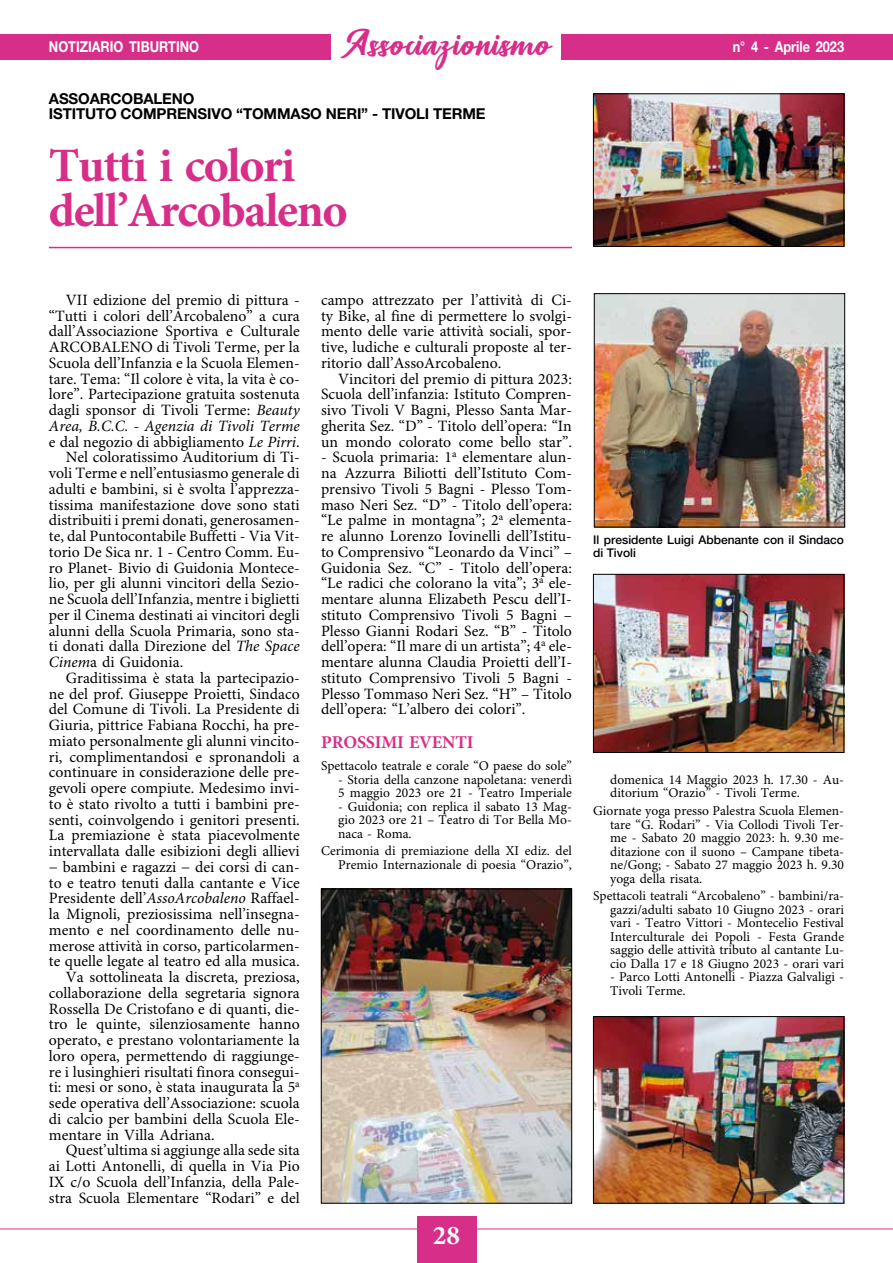
<style>
.page{position:relative;width:893px;height:1263px;background:#fff}
.page>*{position:absolute;margin:0;border:0;box-sizing:border-box;transform-origin:0 0}
.t1{font:700 48px/45px "Minion Pro";letter-spacing:-.03em;color:#d72e89}
.t2{font:36px "Richardine";letter-spacing:.01em;color:#d72e89}
.t3{font:700 27px "Minion Pro";color:#fff}
.t4{font:700 18px "Minion Pro";letter-spacing:-.01em;color:#d72e89}
.t5{font:15.75px/15.8px "Minion Pro";color:#000;text-align:justify}
.t6{font:italic 15.75px "Minion Pro";color:#000}
.t7{font:700 15px/15px "Helvetica Neue LT Std";letter-spacing:-.01em;color:#000}
.t8{font:700 15px "Helvetica Neue LT Std";color:#fff;scale:.85 1}
.t9{font:13.5px/13.5px "Minion Pro";color:#000}
.t10{font:500 12px/13.5px "Helvetica Neue LT Std";color:#000}
.s1{font-style:italic}
</style>
<div class="page">
<hr style="left:0;top:1228px;width:893px;height:1px;background:#d72e89">
<div style="left:0;top:34px;width:893px;height:26px;background:#d72e89"></div>
<div style="left:417px;top:1216px;width:59px;height:47px;background:#d72e89"></div>
<div style="left:332px;top:0;width:229px;height:68px;background:#fff"></div>
<img style="left:323px;top:891px;width:247px;height:310px">
<div style="left:321px;top:889px;width:251px;height:314px;border:1px solid #000"></div>
<img style="left:595px;top:96px;width:247px;height:149px">
<div style="left:593px;top:94px;width:251px;height:153px;border:1px solid #000"></div>
<img style="left:595px;top:576px;width:247px;height:175px">
<div style="left:593px;top:574px;width:251px;height:179px;border:1px solid #000"></div>
<img style="left:595px;top:1018px;width:247px;height:183px">
<div style="left:593px;top:1016px;width:251px;height:187px;border:1px solid #000"></div>
<hr style="left:49px;top:247px;width:523px;height:1px;background:#d72e89">
<img style="left:596px;top:295px;width:247px;height:230px">
<div style="left:594px;top:293px;width:251px;height:234px;border:1px solid #000"></div>
<h2 class="t2" style="left:341px;top:22px;width:213px">Associazionismo</h2>
<p class="t8" style="left:49px;top:38px;width:178px">NOTIZIARIO TIBURTINO</p>
<p class="t8" style="left:733px;top:38px;width:133px">n° 4 - Aprile 2023</p>
<p class="t7" style="left:49px;top:91px;width:438px">ASSOARCOBALENO<br>ISTITUTO COMPRENSIVO “TOMMASO NERI” - TIVOLI TERME</p>
<h1 class="t1" style="left:49px;top:145px;width:300px">Tutti i colori dell’Arcobaleno</h1>
<p class="t5" style="left:66px;top:293px;width:234px">VII edizione del premio di pittura -</p>
<p class="t5" style="left:49px;top:308px;width:252px">“Tutti i colori dell’Arcobaleno” a cura</p>
<p class="t5" style="left:49px;top:324px;width:252px">dall’Associazione Sportiva e Culturale</p>
<p class="t5" style="left:49px;top:340px;width:252px">ARCOBALENO di Tivoli Terme, per la</p>
<p class="t5" style="left:49px;top:356px;width:252px">Scuola dell’Infanzia e la Scuola Elemen-</p>
<p class="t5" style="left:49px;top:371px;width:252px">tare. Tema: “Il colore è vita, la vita è co-</p>
<p class="t5" style="left:49px;top:387px;width:252px">lore”. Partecipazione gratuita sostenuta</p>
<p class="t5" style="left:49px;top:403px;width:252px">dagli sponsor di Tivoli Terme: <span class="s1">Beauty</span></p>
<p class="t6" style="left:49px;top:416px;width:252px">Area, B.C.C. - Agenzia di Tivoli Terme</p>
<p class="t5" style="left:49px;top:434px;width:252px">e dal negozio di abbigliamento <span class="s1">Le Pirri</span>.</p>
<p class="t5" style="left:66px;top:450px;width:235px">Nel coloratissimo Auditorium di Ti-</p>
<p class="t5" style="left:49px;top:466px;width:252px">voli Terme e nell’entusiasmo generale di</p>
<p class="t5" style="left:49px;top:482px;width:252px">adulti e bambini, si è svolta l’apprezza-</p>
<p class="t5" style="left:49px;top:497px;width:252px">tissima manifestazione dove sono stati</p>
<p class="t5" style="left:49px;top:513px;width:252px">distribuiti i premi donati, generosamen-</p>
<p class="t5" style="left:49px;top:529px;width:252px">te, dal Puntocontabile Buffetti - Via Vit-</p>
<p class="t5" style="left:49px;top:545px;width:252px">torio De Sica nr. 1 - Centro Comm. Eu-</p>
<p class="t5" style="left:49px;top:560px;width:252px">ro Planet- Bivio di Guidonia Montece-</p>
<p class="t5" style="left:49px;top:576px;width:252px">lio, per gli alunni vincitori della Sezio-</p>
<p class="t5" style="left:49px;top:592px;width:252px">ne Scuola dell’Infanzia, mentre i biglietti</p>
<p class="t5" style="left:49px;top:608px;width:252px">per il Cinema destinati ai vincitori degli</p>
<p class="t5" style="left:49px;top:623px;width:252px">alunni della Scuola Primaria, sono sta-</p>
<p class="t5" style="left:49px;top:639px;width:252px">ti donati dalla Direzione del <span class="s1">The Space</span></p>
<p class="t5" style="left:49px;top:655px;width:136px"><span class="s1">Cinem</span>a di Guidonia.</p>
<p class="t5" style="left:66px;top:671px;width:235px">Graditissima è stata la partecipazio-</p>
<p class="t5" style="left:49px;top:686px;width:252px">ne del prof. Giuseppe Proietti, Sindaco</p>
<p class="t5" style="left:49px;top:702px;width:252px">del Comune di Tivoli. La Presidente di</p>
<p class="t5" style="left:49px;top:718px;width:252px">Giuria, pittrice Fabiana Rocchi, ha pre-</p>
<p class="t5" style="left:49px;top:734px;width:252px">miato personalmente gli alunni vincito-</p>
<p class="t5" style="left:49px;top:749px;width:252px">ri, complimentandosi e spronandoli a</p>
<p class="t5" style="left:49px;top:765px;width:252px">continuare in considerazione delle pre-</p>
<p class="t5" style="left:49px;top:781px;width:252px">gevoli opere compiute. Medesimo invi-</p>
<p class="t5" style="left:49px;top:797px;width:252px">to è stato rivolto a tutti i bambini pre-</p>
<p class="t5" style="left:49px;top:812px;width:252px">senti, coinvolgendo i genitori presenti.</p>
<p class="t5" style="left:49px;top:828px;width:252px">La premiazione è stata piacevolmente</p>
<p class="t5" style="left:49px;top:844px;width:252px">intervallata dalle esibizioni degli allievi</p>
<p class="t5" style="left:49px;top:860px;width:252px">− bambini e ragazzi − dei corsi di can-</p>
<p class="t5" style="left:49px;top:875px;width:252px">to e teatro tenuti dalla cantante e Vice</p>
<p class="t5" style="left:49px;top:891px;width:252px">Presidente dell’<span class="s1">AssoArcobaleno</span> Raffael-</p>
<p class="t5" style="left:49px;top:907px;width:252px">la Mignoli, preziosissima nell’insegna-</p>
<p class="t5" style="left:49px;top:923px;width:252px">mento e nel coordinamento delle nu-</p>
<p class="t5" style="left:49px;top:938px;width:252px">merose attività in corso, particolarmen-</p>
<p class="t5" style="left:49px;top:954px;width:252px">te quelle legate al teatro ed alla musica.</p>
<p class="t5" style="left:66px;top:970px;width:235px">Va sottolineata la discreta, preziosa,</p>
<p class="t5" style="left:49px;top:986px;width:252px">collaborazione della segretaria signora</p>
<p class="t5" style="left:49px;top:1001px;width:252px">Rossella De Cristofano e di quanti, die-</p>
<p class="t5" style="left:49px;top:1017px;width:252px">tro le quinte, silenziosamente hanno</p>
<p class="t5" style="left:49px;top:1033px;width:252px">operato, e prestano volontariamente la</p>
<p class="t5" style="left:49px;top:1049px;width:252px">loro opera, permettendo di raggiunge-</p>
<p class="t5" style="left:49px;top:1064px;width:252px">re i lusinghieri risultati finora consegui-</p>
<p class="t5" style="left:49px;top:1080px;width:252px">ti: mesi or sono, è stata inaugurata la 5<sup>a</sup></p>
<p class="t5" style="left:49px;top:1096px;width:252px">sede operativa dell’Associazione: scuola</p>
<p class="t5" style="left:49px;top:1112px;width:252px">di calcio per bambini della Scuola Ele-</p>
<p class="t5" style="left:49px;top:1127px;width:167px">mentare in Villa Adriana.</p>
<p class="t5" style="left:66px;top:1143px;width:235px">Quest’ultima si aggiunge alla sede sita</p>
<p class="t5" style="left:49px;top:1159px;width:252px">ai Lotti Antonelli, di quella in Via Pio</p>
<p class="t5" style="left:49px;top:1175px;width:252px">IX c/o Scuola dell’Infanzia, della Pale-</p>
<p class="t5" style="left:49px;top:1190px;width:252px">stra Scuola Elementare “Rodari” e del</p>
<p class="t5" style="left:321px;top:293px;width:252px">campo attrezzato per l’attività di Ci&shy;ty Bike, al fine di permettere lo svolgi&shy;mento delle varie attività sociali, spor&shy;tive, ludiche e culturali proposte al ter&shy;ritorio dall’AssoArcobaleno.</p>
<p class="t5" style="left:321px;top:371px;width:252px;text-indent:17px">Vincitori del premio di pittura 2023:<br>Scuola dell’infanzia: Istituto Compren&shy;sivo Tivoli V Bagni, Plesso Santa Mar&shy;gherita Sez. “D” - Titolo dell’opera: “In un mondo colorato come bello star”.</p>
<p class="t5" style="left:321px;top:450px;width:252px">- Scuola primaria: 1<sup>a</sup> elementare alun&shy;na Azzurra Biliotti dell’Istituto Com&shy;prensivo Tivoli 5 Bagni - Plesso Tom&shy;maso Neri Sez. “D” - Titolo dell’opera: “Le palme in montagna”; 2<sup>a</sup> elementa&shy;re alunno Lorenzo Iovinelli dell’Istitu&shy;to Comprensivo “Leonardo da Vinci” – Guidonia Sez. “C” - Titolo dell’opera: “Le radici che colorano la vita”; 3<sup>a</sup> ele&shy;mentare alunna Elizabeth Pescu dell’I&shy;stituto Comprensivo Tivoli 5 Bagni – Plesso Gianni Rodari Sez. “B” - Titolo dell’opera: “Il mare di un artista”; 4<sup>a</sup> ele&shy;mentare alunna Claudia Proietti dell’I&shy;stituto Comprensivo Tivoli 5 Bagni - Plesso Tommaso Neri Sez. “H” – Titolo dell’opera: “L’albero dei colori”.</p>
<p class="t4" style="left:321px;top:732px;width:154px">PROSSIMI EVENTI</p>
<p class="t9" style="left:321px;top:760px;width:252px">Spettacolo teatrale e corale “O paese do sole”</p>
<p class="t9" style="left:338px;top:773px;width:235px">- Storia della canzone napoletana: venerdì<br>5 maggio 2023 ore 21 - Teatro Imperiale</p>
<p class="t9" style="left:338px;top:800px;width:235px;text-align:justify">- Guidonia; con replica il sabato 13 Mag&shy;gio 2023 ore 21 – Teatro di Tor Bella Mo&shy;naca - Roma.</p>
<p class="t9" style="left:321px;top:845px;width:252px;text-align:right">Cerimonia di premiazione della XI ediz. del<br>Premio Internazionale di poesia “Orazio”,</p>
<h3 class="t3" style="left:433px;top:1219px;width:28px">28</h3>
<p class="t10" style="left:593px;top:532px;width:252px">Il presidente Luigi Abbenante con il Sindaco di Tivoli</p>
<p class="t9" style="left:610px;top:773px;width:235px">domenica 14 Maggio 2023 h. 17.30 - Au&shy;ditorium “Orazio” - Tivoli Terme.</p>
<p class="t9" style="left:610px;top:804px;width:235px;text-align:justify;text-indent:-17px">Giornate yoga presso Palestra Scuola Elemen&shy;tare “G. Rodari” - Via Collodi Tivoli Ter&shy;me - Sabato 20 maggio 2023: h. 9.30 me&shy;ditazione con il suono – Campane tibeta&shy;ne/Gong; - Sabato 27 maggio 2023 h. 9.30 yoga della risata.</p>
<p class="t9" style="left:610px;top:890px;width:235px;text-align:justify;text-indent:-17px">Spettacoli teatrali “Arcobaleno” - bambini/ra&shy;gazzi/adulti sabato 10 Giugno 2023 - orari vari - Teatro Vittori - Montecelio Festival Interculturale dei Popoli - Festa Grande saggio delle attività tributo al cantante Lu&shy;cio Dalla 17 e 18 Giugno 2023 - orari vari</p>
<p class="t9" style="left:610px;top:971px;width:234px">- Parco Lotti Antonelli - Piazza Galvaligi -<br>Tivoli Terme.</p>
</div>
